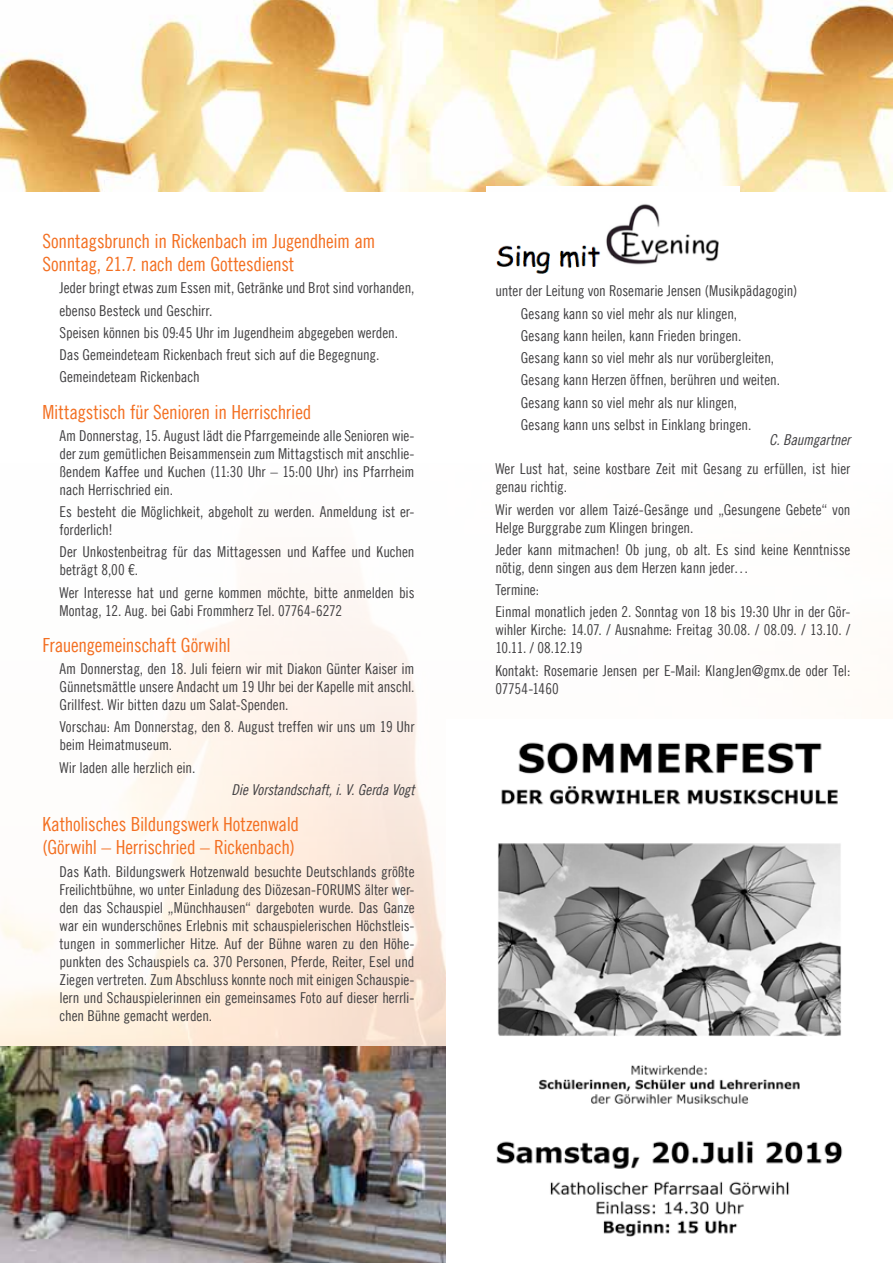
<style>
.page{position:relative;width:893px;height:1263px;background:#fff}
.page>*{position:absolute;margin:0;border:0;box-sizing:border-box;transform-origin:0 0}
.t1{font:19.5px/23.4px "Trade Gothic LT Com Cn 18";letter-spacing:-.015em;color:#f36f21}
.t2{font:15px/18px "Trade Gothic LT Com Cn 18";letter-spacing:-.005em;color:#414042}
.t3{font:15px "Trade Gothic LT Com Cn 18 Obl";letter-spacing:-.015em;color:#414042}
</style>
<div class="page">
<img style="left:0;top:583px;width:446px;height:463px">
<img style="left:0;top:0;width:893px;height:191px">
<img style="left:487px;top:186px;width:252px;height:88px">
<img style="left:0;top:1046px;width:446px;height:217px">
<img style="left:496px;top:742px;width:347px;height:495px">
<h1 class="t1" style="left:43px;top:229px;width:335px">Sonntagsbrunch in Rickenbach im Jugendheim am<br>Sonntag, 21.7. nach dem Gottesdienst</h1>
<p class="t2" style="left:60px;top:277px;width:356px;line-height:22.2px">Jeder bringt etwas zum Essen mit, Getränke und Brot sind vorhanden, ebenso Besteck und Geschirr.<br>Speisen können bis 09:45 Uhr im Jugendheim abgegeben werden.<br>Das Gemeindeteam Rickenbach freut sich auf die Begegnung.<br>Gemeindeteam Rickenbach</p>
<h1 class="t1" style="left:43px;top:400px;width:270px">Mittagstisch für Senioren in Herrischried</h1>
<p class="t2" style="left:60px;top:426px;width:357px;text-align:justify">Am Donnerstag, 15. August lädt die Pfarrgemeinde alle Senioren wie&shy;der zum gemütlichen Beisammensein zum Mittagstisch mit anschlie&shy;ßendem Kaffee und Kuchen (11:30 Uhr – 15:00 Uhr) ins Pfarrheim nach Herrischried ein.</p>
<p class="t2" style="left:60px;top:502px;width:357px">Es besteht die Möglichkeit, abgeholt zu werden. Anmeldung ist er&shy;forderlich!</p>
<p class="t2" style="left:60px;top:543px;width:357px">Der Unkostenbeitrag für das Mittagessen und Kaffee und Kuchen beträgt 8,00 €.</p>
<p class="t2" style="left:60px;top:583px;width:356px">Wer Interesse hat und gerne kommen möchte, bitte anmelden bis<br>Montag, 12. Aug. bei Gabi Frommherz Tel. 07764-6272</p>
<h1 class="t1" style="left:43px;top:633px;width:190px">Frauengemeinschaft Görwihl</h1>
<p class="t2" style="left:60px;top:659px;width:357px;text-align:justify">Am Donnerstag, den 18. Juli feiern wir mit Diakon Günter Kaiser im Günnetsmättle unsere Andacht um 19 Uhr bei der Kapelle mit anschl.<br>Grillfest. Wir bitten dazu um Salat-Spenden.</p>
<p class="t2" style="left:60px;top:718px;width:357px">Vorschau: Am Donnerstag, den 8. August treffen wir uns um 19 Uhr beim Heimatmuseum.</p>
<p class="t2" style="left:60px;top:758px;width:137px">Wir laden alle herzlich ein.</p>
<p class="t3" style="left:231px;top:780px;width:185px">Die Vorstandschaft, i. V. Gerda Vogt</p>
<h1 class="t1" style="left:43px;top:812px;width:258px">Katholisches Bildungswerk Hotzenwald (Görwihl – Herrischried – Rickenbach)</h1>
<p class="t2" style="left:60px;top:862px;width:357px;text-align:justify">Das Kath. Bildungswerk Hotzenwald besuchte Deutschlands größte Freilichtbühne, wo unter Einladung des Diözesan-FORUMS älter wer&shy;den das Schauspiel „Münchhausen“ dargeboten wurde. Das Ganze war ein wunderschönes Erlebnis mit schauspielerischen Höchstleis&shy;tungen in sommerlicher Hitze. Auf der Bühne waren zu den Höhe&shy;punkten des Schauspiels ca. 370 Personen, Pferde, Reiter, Esel und Ziegen vertreten. Zum Abschluss konnte noch mit einigen Schauspie&shy;lern und Schauspielerinnen ein gemeinsames Foto auf dieser herrli&shy;chen Bühne gemacht werden.</p>
<p class="t2" style="left:521px;top:280px;width:278px;line-height:22.2px;text-indent:-26px">unter der Leitung von Rosemarie Jensen (Musikpädagogin)<br>Gesang kann so viel mehr als nur klingen,<br>Gesang kann heilen, kann Frieden bringen.<br>Gesang kann so viel mehr als nur vorübergleiten, Gesang kann Herzen öffnen, berühren und weiten.<br>Gesang kann so viel mehr als nur klingen,<br>Gesang kann uns selbst in Einklang bringen.</p>
<p class="t2" style="left:495px;top:460px;width:356px">Wer Lust hat, seine kostbare Zeit mit Gesang zu erfüllen, ist hier genau richtig.</p>
<p class="t2" style="left:495px;top:500px;width:357px">Wir werden vor allem Taizé-Gesänge und „Gesungene Gebete“ von<br>Helge Burggrabe zum Klingen bringen.</p>
<p class="t2" style="left:495px;top:540px;width:357px">Jeder kann mitmachen! Ob jung, ob alt. Es sind keine Kenntnisse nötig, denn singen aus dem Herzen kann jeder…</p>
<p class="t2" style="left:495px;top:579px;width:357px;line-height:22.2px">Termine:<br>Einmal monatlich jeden 2. Sonntag von 18 bis 19:30 Uhr in der Gör-</p>
<p class="t2" style="left:495px;top:621px;width:357px">wihler Kirche: 14.07. / Ausnahme: Freitag 30.08. / 08.09. / 13.10. /<br>10.11. / 08.12.19</p>
<p class="t2" style="left:495px;top:661px;width:356px">Kontakt: Rosemarie Jensen per E-Mail: KlangJen@gmx.de oder Tel:<br>07754-1460</p>
<p class="t3" style="left:769px;top:430px;width:83px">C. Baumgartner</p>
</div>
